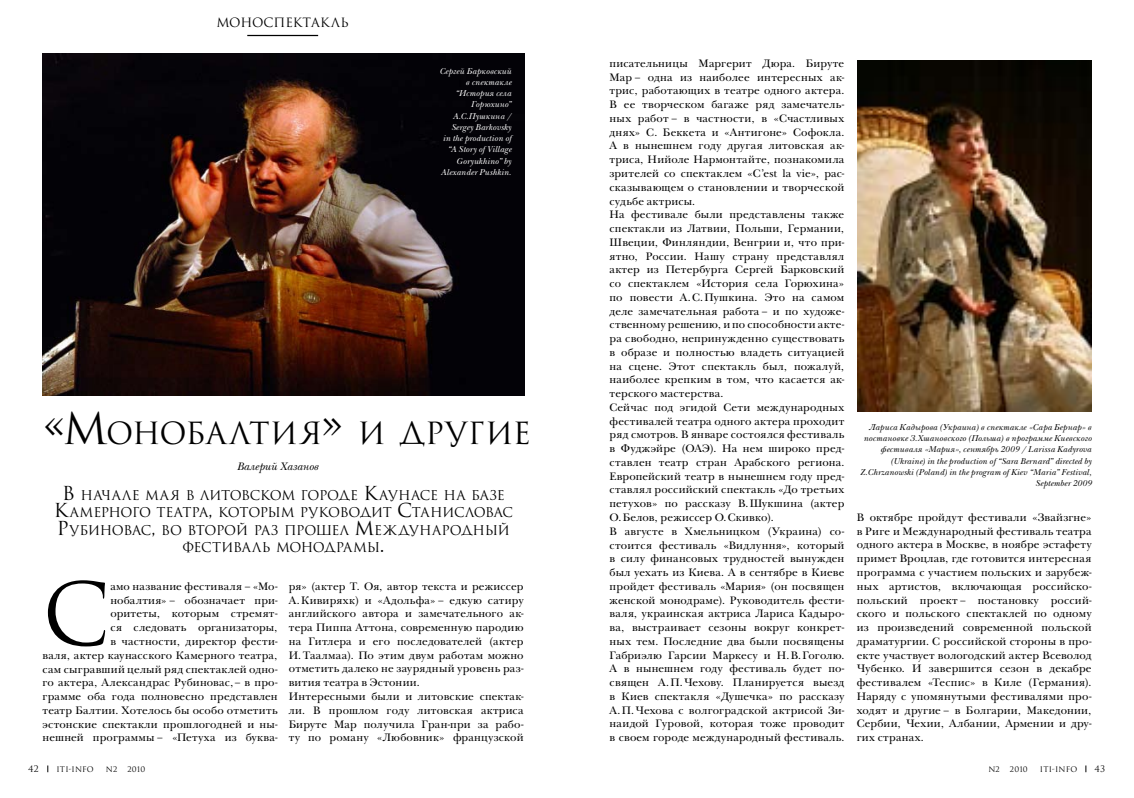
<style>
.page{position:relative;width:1134px;height:798px;background:#fff}
.page>*{position:absolute;margin:0;border:0;box-sizing:border-box;transform-origin:0 0}
.t1{font:84.25px "Romul";color:#000}
.t2{font:29.75px "Romul";letter-spacing:-.01em;color:#000}
.t3{font:13.12px/17.5px "Romul";letter-spacing:-.025em;color:#000;text-align:center}
.t4{font:12.5px "Romul";letter-spacing:-.01em;color:#000}
.t5{font:11.25px/13.8px "New Baskerville C";letter-spacing:.02em;color:#000}
.t6{font:italic 11.25px "New Baskerville C";letter-spacing:.005em;color:#000}
.t7{font:italic 8.75px/11.2px "New Baskerville C";letter-spacing:.02em;color:#000;text-align:right}
.t8{font:italic 8.75px/11.2px "New Baskerville C";letter-spacing:.02em;color:#fff;text-align:right}
.t9{font:8.75px "Romul";color:#000}
.t10{font:7.5px "Romul";letter-spacing:.02em;color:#000}
.s1{font-size:42.5px}
.s2{font-size:18.75px}
</style>
<div class="page">
<hr style="left:247px;top:35px;width:71px;height:1px;background:#000">
<img style="left:857px;top:60px;width:234px;height:351px">
<img style="left:43px;top:53px;width:481px;height:342px">
<p class="t4" style="left:216px;top:15px;width:134px">моноспектакль</p>
<p class="t8" style="left:439px;top:65px;width:73px">Сергей Барковский в спектакле “История села<br>Горюхино”<br>А.С.Пушкина /<br>Sergey Barkovsky<br>in the production of “A Story of Village<br>Goryukhino” by<br>Alexander Pushkin.</p>
<h2 class="t2" style="left:42px;top:416px;width:490px"><span class="s1">«М</span>онобалтия<span class="s1">»</span> и другие</h2>
<p class="t6" style="left:237px;top:459px;width:83px">Валерий Хазанов</p>
<p class="t3" style="left:54px;top:486px;width:461px"><span class="s2">В</span> начале мая в литовском городе <span class="s2">К</span>аунасе на базе <span class="s2">К</span>амерного театра<span class="s2">,</span> которым руков одит <span class="s2">С</span>танисловас <span class="s2">Р</span>убиновас<span class="s2">,</span> во второй раз прошел <span class="s2">М</span>еждународный фестиваль монодрамы<span class="s2">.</span></p>
<h1 class="t1" style="left:43px;top:565px;width:69px">С</h1>
<p class="t5" style="left:43px;top:579px;width:237px;text-align:right">амо название фестиваля – «Мо-<br>нобалтия» – обозначает при-<br>оритеты, которым стремят-<br>ся следовать организаторы,<br>в частности, директор фести-<br>валя, актер каунасского Камерного театра, сам сыгравший целый ряд спектаклей одно&shy;го актера, Александрас Рубиновас,– в про&shy;грамме оба года полновесно представлен театр Балтии. Хотелось бы особо отметить эстонские спектакли прошлогодней и ны&shy;нешней программы – «Петуха из буква-</p>
<p class="t5" style="left:289px;top:579px;width:236px">ря» (актер Т. Оя, автор текста и режиссер А.Кивиряхк) и «Адольфа» – едкую сатиру английского автора и замечательного ак&shy;тера Пиппа Аттона, современную пародию на Гитлера и его последователей (актер И.Таалмаа). По этим двум работам можно отметить далеко не заурядный уровень раз&shy;вития театра в Эстонии.<br>Интересными были и литовские спектак&shy;ли. В прошлом году литовская актриса Бируте Мар получила Гран-при за рабо&shy;ту по роману «Любовник» французской</p>
<p class="t5" style="left:609px;top:56px;width:236px">писательницы Маргерит Дюра. Бируте Мар – одна из наиболее интересных ак&shy;трис, работающих в театре одного актера.<br>В ее творческом багаже ряд замечатель&shy;ных работ – в частности, в «Счастливых днях» C. Беккета и «Антигоне» Софокла.<br>А в нынешнем году другая литовская ак&shy;триса, Нийоле Нармонтайте, познакомила зрителей со спектаклем «C’est la vie», рас&shy;сказывающем о становлении и творческой судьбе актрисы.<br>На фестивале были представлены также спектакли из Латвии, Польши, Германии, Швеции, Финляндии, Венгрии и, что при&shy;ятно, России. Нашу страну представлял актер из Петербурга Сергей Барковский со спектаклем «История села Горюхина» по повести А.С.Пушкина. Это на самом деле замечательная работа – и по художе&shy;ственному решению, и по способности акте&shy;ра свободно, непринужденно существовать в образе и полностью владеть ситуацией на сцене. Этот спектакль был, пожалуй, наиболее крепким в том, что касается ак&shy;терского мастерства.<br>Сейчас под эгидой Сети международных фестивалей театра одного актера проходит ряд смотров. В январе состоялся фестиваль в Фуджэйре (ОАЭ). На нем широко пред&shy;ставлен театр стран Арабского региона.<br>Европейский театр в нынешнем году пред&shy;ставлял российский спектакль «До третьих петухов» по рассказу В.Шукшина (актер О.Белов, режиссер О.Скивко).<br>В августе в Хмельницком (Украина) со&shy;стоится фестиваль «Видлуння», который в силу финансовых трудностей вынужден был уехать из Киева. А в сентябре в Киеве пройдет фестиваль «Мария» (он посвящен женской монодраме). Руководитель фести&shy;валя, украинская актриса Лариса Кадыро&shy;ва, выстраивает сезоны вокруг конкрет&shy;ных тем. Последние два были посвящены Габриэлю Гарсии Маркесу и Н.В.Гоголю.<br>А в нынешнем году фестиваль будет по&shy;священ А.П.Чехову. Планируется выезд в Киев спектакля «Душечка» по рассказу А.П.Чехова с волгоградской актрисой Зи&shy;наидой Гуровой, которая тоже проводит в своем городе международный фестиваль.</p>
<p class="t7" style="left:860px;top:421px;width:233px">Лариса Кадырова (Украина) в спектакле «Сара Бернар» в постановке З.Хшановского (Польша) в программе Киевского фестиваля «Мария», сентябрь 2009 / Larissa Kadyrova (Ukraine) in the production of “Sara Bernard” directed by Z.Chrzanowski (Poland) in the program of Kiev “Maria” Festival, September 2009</p>
<p class="t5" style="left:857px;top:510px;width:236px;text-align:justify">В октябре пройдут фестивали «Звайзгне» в Риге и Международный фестиваль театра одного актера в Москве, в ноябре эстафету примет Вроцлав, где готовится интересная программа с участием польских и зарубеж&shy;ных артистов, включающая российско&shy;польский проект – постановку россий&shy;ского и польского спектаклей по одному из произведений современной польской драматургии. С российской стороны в про&shy;екте участвует вологодский актер Всеволод Чубенко. И завершится сезон в декабре фестивалем «Теспис» в Киле (Германия).<br>Наряду с упомянутыми фестивалями про&shy;ходят и другие – в Болгарии, Македонии, Сербии, Чехии, Албании, Армении и дру&shy;гих странах.</p>
<p class="t9" style="left:28px;top:763px;width:12px">42</p>
<p class="t10" style="left:56px;top:764px;width:39px">ITI-INFO</p>
<p class="t10" style="left:106px;top:764px;width:13px">N2</p>
<p class="t10" style="left:127px;top:764px;width:19px">2010</p>
<p class="t10" style="left:988px;top:764px;width:13px">N2</p>
<p class="t10" style="left:1010px;top:764px;width:19px">2010</p>
<p class="t10" style="left:1040px;top:764px;width:39px">ITI-INFO</p>
<p class="t9" style="left:1094px;top:763px;width:12px">43</p>
</div>
